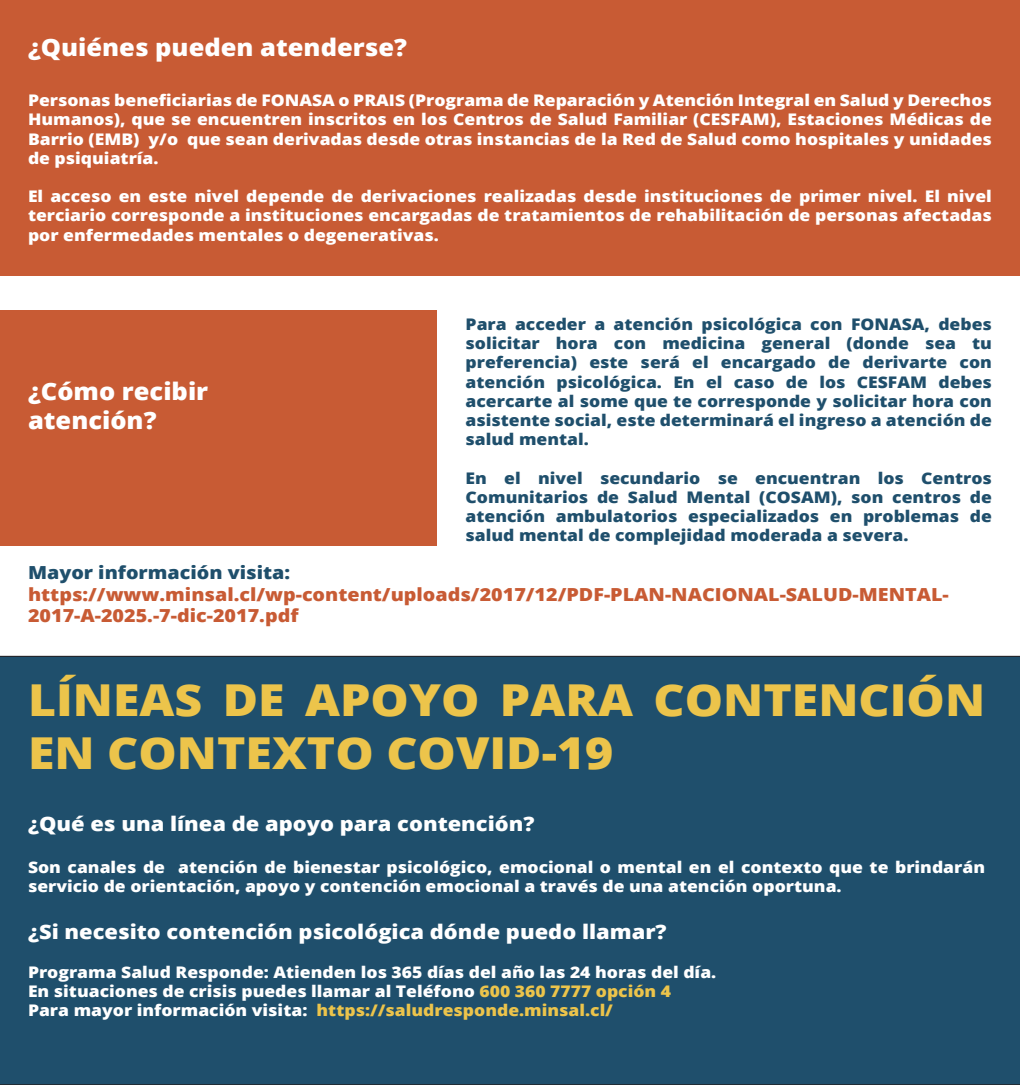
<style>
.page{position:relative;width:1020px;height:1085px;background:#fff}
.page>*{position:absolute;margin:0;border:0;box-sizing:border-box;transform-origin:0 0}
.t1{font:800 44px/52.8px "Open Sans";color:#ecc44b;scale:1.1 1}
.t2{font:800 24px/28.8px "Open Sans";color:#fff;scale:1.06 1}
.t3{font:800 20px "Open Sans";color:#fff;scale:1.1 1}
.t4{font:800 18px/21.6px "Open Sans";color:#c85b34;scale:1.1 1}
.t5{font:800 18px "Open Sans";color:#1f4f6c;scale:1.1 1}
.t6{font:800 16px/19.2px "Open Sans";color:#fff;text-align:justify;scale:1.1 1}
.t7{font:800 16px/19.2px "Open Sans";color:#1f4f6c;text-align:justify;scale:1.1 1}
.s1{color:#ecc44b}
</style>
<div class="page">
<div style="left:0;top:656px;width:1020px;height:429px;background:#1f4f6c"></div>
<div style="left:0;top:0;width:1020px;height:275px;background:#c85b34"></div>
<div style="left:0;top:310px;width:437px;height:235px;background:#c85b34"></div>
<h2 class="t2" style="left:28px;top:31px;width:359px">¿Quiénes pueden atenderse?</h2>
<p class="t6" style="left:28px;top:90px;width:878px">Personas beneficiarias de FONASA o PRAIS (Programa de Reparación y Atención Integral en Salud y Derechos Humanos), que se encuentren inscritos en los Centros de Salud Familiar (CESFAM), Estaciones Médicas de Barrio (EMB) y/o que sean derivadas desde otras instancias de la Red de Salud como hospitales y unidades de psiquiatría.</p>
<p class="t6" style="left:28px;top:186px;width:878px">El acceso en este nivel depende de derivaciones realizadas desde instituciones de primer nivel. El nivel terciario corresponde a instituciones encargadas de tratamientos de rehabilitación de personas afectadas por enfermedades mentales o degenerativas.</p>
<h2 class="t2" style="left:28px;top:376px;width:172px">¿Cómo recibir atención?</h2>
<p class="t7" style="left:466px;top:314px;width:480px">Para acceder a atención psicológica con FONASA, debes solicitar hora con medicina general (donde sea tu preferencia) este será el encargado de derivarte con atención psicológica. En el caso de los CESFAM debes acercarte al some que te corresponde y solicitar hora con asistente social, este determinará el ingreso a atención de salud mental.</p>
<p class="t7" style="left:466px;top:467px;width:480px">En el nivel secundario se encuentran los Centros Comunitarios de Salud Mental (COSAM), son centros de atención ambulatorios especializados en problemas de salud mental de complejidad moderada a severa.</p>
<p class="t5" style="left:28px;top:559px;width:240px">Mayor información visita:</p>
<p class="t4" style="left:28px;top:582px;width:839px">https://www.minsal.cl/wp-content/uploads/2017/12/PDF-PLAN-NACIONAL-SALUD-MENTAL-<br>2017-A-2025.-7-dic-2017.pdf</p>
<h1 class="t1" style="left:28px;top:671px;width:872px">LÍNEAS DE APOYO PARA CONTENCIÓN<br>EN CONTEXTO COVID-19</h1>
<p class="t3" style="left:28px;top:809px;width:462px">¿Qué es una línea de apoyo para contención?</p>
<p class="t6" style="left:28px;top:856px;width:872px">Son canales de atención de bienestar psicológico, emocional o mental en el contexto que te brindarán servicio de orientación, apoyo y contención emocional a través de una atención oportuna.</p>
<p class="t3" style="left:28px;top:917px;width:582px">¿Si necesito contención psicológica dónde puedo llamar?</p>
<p class="t6" style="left:28px;top:961px;width:627px;text-align:left">Programa Salud Responde: Atienden los 365 días del año las 24 horas del día.<br>En situaciones de crisis puedes llamar al Teléfono <span class="s1">600 360 7777 opción 4<br></span>Para mayor información visita: <span class="s1">https://saludresponde.minsal.cl/</span></p>
</div>
